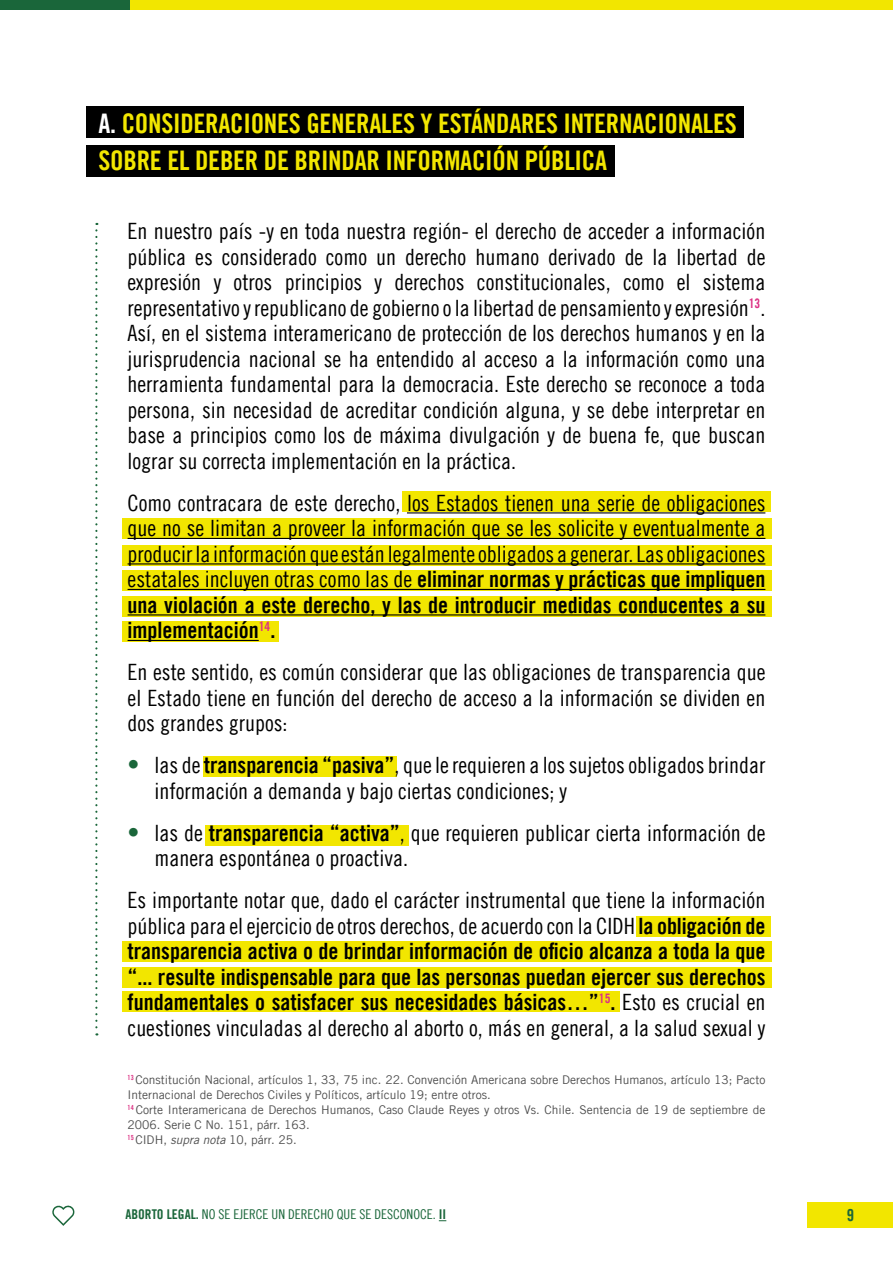
<style>
.page{position:relative;width:893px;height:1263px;background:#fff}
.page>*{position:absolute;margin:0;border:0;box-sizing:border-box;transform-origin:0 0}
.t1{font:27px/37.5px "Amnesty Trade Gothic Bd Cn 20";letter-spacing:-.01em;color:#f2e600}
.t2{font:22.5px/25.5px "Amnesty Trade Gothic Cn 18";color:#000;text-align:justify}
.t3{font:22.5px/25.5px "Amnesty Trade Gothic Bd Cn 20";color:#000;text-align:justify}
.t4{font:16.5px "Amnesty Trade Gothic Bd Cn 20";color:#1a663a}
.t5{font:13.5px "Amnesty Trade Gothic Cn 18";color:#1a663a}
.t6{font:12px/15px "Amnesty Trade Gothic";color:#4c4c4c}
.s1{color:#fff}
.s2{font-family:"Amnesty Trade Gothic Cn 18"}
.s3{font-size:24px;color:#1a663a}
.s4{font-family:"Amnesty Trade Gothic Bd Cn 20"}
.s5{font-style:italic}
</style>
<div class="page">
<div style="left:808px;top:1202px;width:85px;height:26px;background:#f2e600"></div>
<svg style="left:52px;top:1205px;width:23px;height:21px"></svg>
<div style="left:0;top:0;width:893px;height:10px;background:#f2e600"></div>
<div style="left:0;top:0;width:130px;height:10px;background:#1a663a"></div>
<div style="left:86px;top:106px;width:658px;height:32px;background:#000"></div>
<div style="left:86px;top:145px;width:529px;height:31px;background:#000"></div>
<svg style="left:95px;top:223px;width:2px;height:812px"></svg>
<div style="left:122px;top:570px;width:649px;height:21px;background:#f2e600"></div>
<div style="left:122px;top:545px;width:649px;height:21px;background:#f2e600"></div>
<div style="left:122px;top:518px;width:649px;height:21px;background:#f2e600"></div>
<div style="left:403px;top:491px;width:368px;height:20px;background:#f2e600"></div>
<div style="left:122px;top:596px;width:649px;height:21px;background:#f2e600"></div>
<div style="left:122px;top:621px;width:156px;height:21px;background:#f2e600"></div>
<div style="left:203px;top:756px;width:194px;height:20px;background:#f2e600"></div>
<div style="left:205px;top:825px;width:204px;height:20px;background:#f2e600"></div>
<div style="left:636px;top:916px;width:135px;height:21px;background:#f2e600"></div>
<div style="left:122px;top:941px;width:649px;height:20px;background:#f2e600"></div>
<div style="left:122px;top:967px;width:649px;height:21px;background:#f2e600"></div>
<div style="left:122px;top:991px;width:497px;height:20px;background:#f2e600"></div>
<hr style="left:407px;top:512px;width:358px;height:1px;background:#000">
<hr style="left:128px;top:538px;width:637px;height:1px;background:#000">
<hr style="left:128px;top:563px;width:637px;height:1px;background:#000">
<hr style="left:128px;top:589px;width:637px;height:1px;background:#000">
<hr style="left:128px;top:614px;width:637px;height:1px;background:#000">
<hr style="left:128px;top:640px;width:131px;height:1px;background:#000">
<p class="t1" style="left:99px;top:104px;width:640px"><span class="s1">A.</span> CONSIDERACIONES GENERALES Y ESTÁNDARES INTERNACIONALES<br>SOBRE EL DEBER DE BRINDAR INFORMACIÓN PÚBLICA</p>
<p class="t2" style="left:128px;top:218px;width:639px">En nuestro país -y en toda nuestra región- el derecho de acceder a información pública es considerado como un derecho humano derivado de la libertad de expresión y otros principios y derechos constitucionales, como el sistema representativo y republicano de gobierno o la libertad de pensamiento y expresión<sup>13</sup>.<br>Así, en el sistema interamericano de protección de los derechos humanos y en la jurisprudencia nacional se ha entendido al acceso a la información como una herramienta fundamental para la democracia. Este derecho se reconoce a toda persona, sin necesidad de acreditar condición alguna, y se debe interpretar en base a principios como los de máxima divulgación y de buena fe, que buscan lograr su correcta implementación en la práctica.</p>
<p class="t2" style="left:128px;top:490px;width:639px">Como contracara de este derecho, los Estados tienen una serie de obligaciones que no se limitan a proveer la información que se les solicite y eventualmente a producir la información que están legalmente obligados a generar. Las obligaciones</p>
<p class="t3" style="left:128px;top:566px;width:639px"><span class="s2">estatales incluyen otras como las de</span> eliminar normas y prácticas que impliquen una violación a este derecho, y las de introducir medidas conducentes a su implementación<sup>14</sup>.</p>
<p class="t2" style="left:128px;top:659px;width:639px">En este sentido, es común considerar que las obligaciones de transparencia que el Estado tiene en función del derecho de acceso a la información se dividen en dos grandes grupos:</p>
<p class="t2" style="left:155px;top:752px;width:612px;text-indent:-27px"><span class="s3">•</span> las de <span class="s4">transparencia “pasiva”</span>, que le requieren a los sujetos obligados brindar información a demanda y bajo ciertas condiciones; y</p>
<p class="t2" style="left:155px;top:820px;width:612px;text-indent:-27px"><span class="s3">•</span> las de <span class="s4">transparencia “activa”</span>, que requieren publicar cierta información de manera espontánea o proactiva.</p>
<p class="t2" style="left:128px;top:887px;width:639px">Es importante notar que, dado el carácter instrumental que tiene la información pública para el ejercicio de otros derechos, de acuerdo con la CIDH <span class="s4">la obligación de</span></p>
<p class="t3" style="left:128px;top:938px;width:639px">transparencia activa o de brindar información de oficio alcanza a toda la que “... resulte indispensable para que las personas puedan ejercer sus derechos fundamentales o satisfacer sus necesidades básicas…”<sup>15</sup>. <span class="s2">Esto es crucial en</span></p>
<p class="t2" style="left:128px;top:1015px;width:639px">cuestiones vinculadas al derecho al aborto o, más en general, a la salud sexual y</p>
<p class="t6" style="left:128px;top:1072px;width:639px"><sup>13</sup> Constitución Nacional, artículos 1, 33, 75 inc. 22. Convención Americana sobre Derechos Humanos, artículo 13; Pacto Internacional de Derechos Civiles y Políticos, artículo 19; entre otros.<br><sup>14</sup> Corte Interamericana de Derechos Humanos, Caso Claude Reyes y otros Vs. Chile. Sentencia de 19 de septiembre de 2006. Serie C No. 151, párr. 163.<br><sup>15</sup> CIDH, <span class="s5">supra nota</span> 10, párr. 25.</p>
<p class="t5" style="left:125px;top:1206px;width:322px"><span class="s4">ABORTO LEGAL.</span> NO SE EJERCE UN DERECHO QUE SE DESCONOCE. <span class="s4">II</span></p>
<p class="t4" style="left:847px;top:1205px;width:9px">9</p>
</div>
